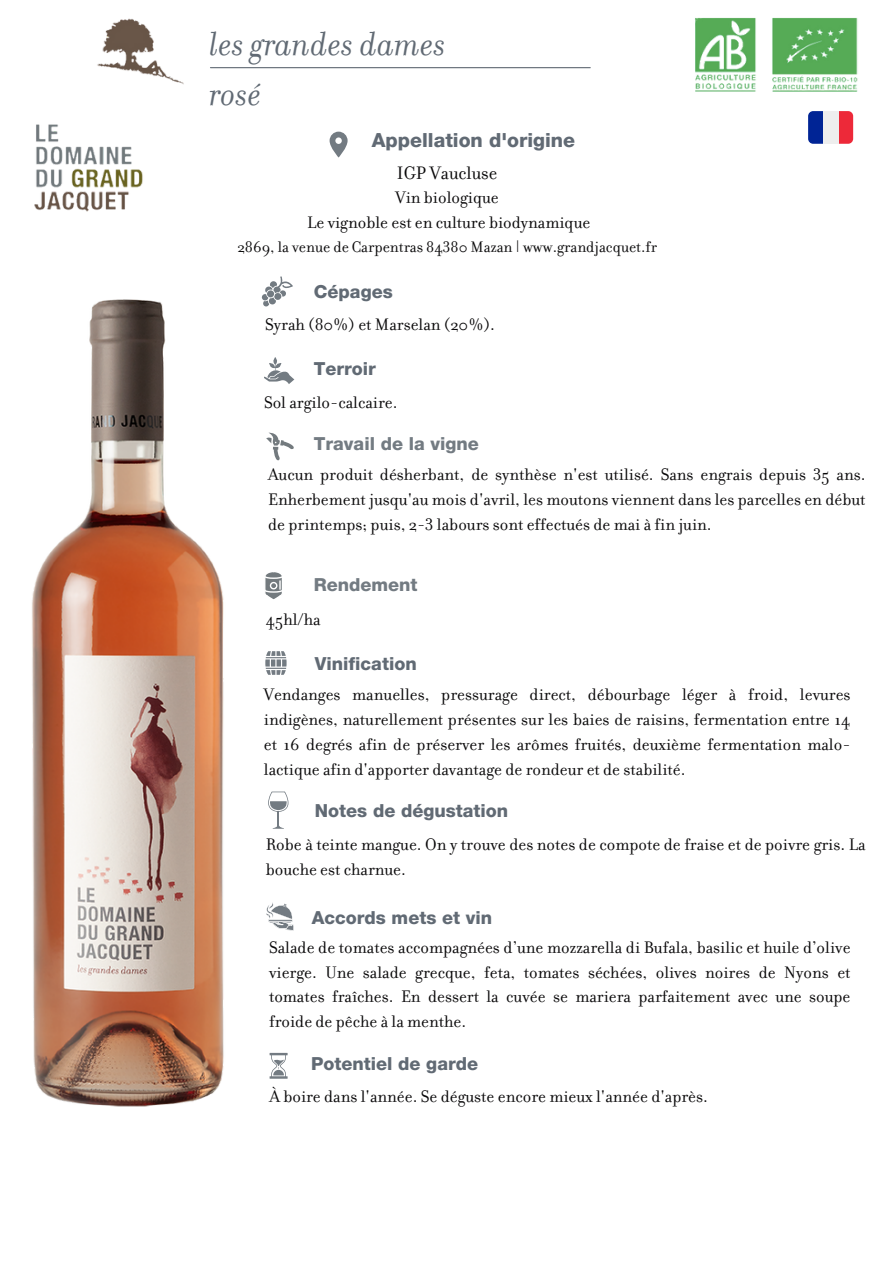
<style>
.page{position:relative;width:894px;height:1264px;background:#fff}
.page>*{position:absolute;margin:0;border:0;box-sizing:border-box;transform-origin:0 0}
.t1{font:italic 36px "Filosofia";color:#616a74}
.t2{font:800 19.5px "Helvetica Neue LT Pro";color:#616a74}
.t3{font:19.5px "Filosofia";color:#090809}
.t4{font:18px/24.8px "Filosofia";color:#090809;text-align:justify}
.t5{font:800 18px "Helvetica Neue LT Pro";color:#616a74}
.t6{font:800 18px "Helvetica Neue LT Pro";color:#737b82}
.t7{font:16.5px "Filosofia";color:#090809}
</style>
<div class="page">
<svg style="left:268px;top:791px;width:20px;height:37px"></svg>
<svg style="left:265px;top:651px;width:21px;height:24px"></svg>
<svg style="left:269px;top:1052px;width:18px;height:26px"></svg>
<svg style="left:266px;top:902px;width:28px;height:28px"></svg>
<img style="left:32px;top:299px;width:192px;height:808px">
<svg style="left:261px;top:276px;width:32px;height:30px"></svg>
<svg style="left:264px;top:357px;width:30px;height:27px"></svg>
<svg style="left:266px;top:432px;width:28px;height:29px"></svg>
<svg style="left:265px;top:572px;width:17px;height:28px"></svg>
<svg style="left:329px;top:132px;width:18px;height:25px"></svg>
<hr style="left:210px;top:67px;width:380px;height:1px;background:#616a74">
<img style="left:34px;top:18px;width:150px;height:194px">
<img style="left:695px;top:17px;width:163px;height:75px">
<svg style="left:837px;top:111px;width:15px;height:33px"></svg>
<svg style="left:808px;top:111px;width:14px;height:33px"></svg>
<div style="left:822px;top:111px;width:15px;height:33px;background:#eee"></div>
<p class="t1" style="left:210px;top:29px;width:237px">les grandes dames</p>
<p class="t1" style="left:210px;top:78px;width:53px">rosé</p>
<p class="t2" style="left:372px;top:133px;width:205px">Appellation d'origine</p>
<p class="t3" style="left:397px;top:166px;width:102px">IGP Vaucluse</p>
<p class="t4" style="left:395px;top:187px;width:105px">Vin biologique</p>
<p class="t4" style="left:307px;top:212px;width:284px">Le vignoble est en culture biodynamique</p>
<p class="t7" style="left:237px;top:242px;width:421px">2869, la venue de Carpentras 84380 Mazan | www.grandjacquet.fr</p>
<p class="t5" style="left:314px;top:285px;width:80px">Cépages</p>
<p class="t4" style="left:265px;top:314px;width:231px">Syrah (80%) et Marselan (20%).</p>
<p class="t5" style="left:313px;top:362px;width:64px">Terroir</p>
<p class="t4" style="left:264px;top:392px;width:135px">Sol argilo-calcaire.</p>
<p class="t6" style="left:314px;top:437px;width:166px">Travail de la vigne</p>
<p class="t4" style="left:268px;top:464px;width:598px">Aucun produit désherbant, de synthèse n'est utilisé. Sans engrais depuis 35 ans.<br>Enherbement jusqu'au mois d'avril, les moutons viennent dans les parcelles en début de printemps; puis, 2-3 labours sont effectués de mai à fin juin.</p>
<p class="t6" style="left:313px;top:578px;width:105px">Rendement</p>
<p class="t4" style="left:266px;top:608px;width:56px">45hl/ha</p>
<p class="t5" style="left:315px;top:657px;width:103px">Vinification</p>
<p class="t4" style="left:264px;top:684px;width:588px">Vendanges manuelles, pressurage direct, débourbage léger à froid, levures indigènes, naturellement présentes sur les baies de raisins, fermentation entre 14 et 16 degrés afin de préserver les arômes fruités, deuxième fermentation malo&shy;lactique afin d'apporter davantage de rondeur et de stabilité.</p>
<p class="t5" style="left:315px;top:804px;width:195px">Notes de dégustation</p>
<p class="t4" style="left:266px;top:834px;width:601px">Robe à teinte mangue. On y trouve des notes de compote de fraise et de poivre gris. La bouche est charnue.</p>
<p class="t5" style="left:312px;top:911px;width:182px">Accords mets et vin</p>
<p class="t4" style="left:269px;top:937px;width:583px">Salade de tomates accompagnées d’une mozzarella di Bufala, basilic et huile d’olive vierge. Une salade grecque, feta, tomates séchées, olives noires de Nyons et tomates fraîches. En dessert la cuvée se mariera parfaitement avec une soupe froide de pêche à la menthe.</p>
<p class="t5" style="left:311px;top:1057px;width:168px">Potentiel de garde</p>
<p class="t4" style="left:269px;top:1086px;width:440px">À boire dans l'année. Se déguste encore mieux l'année d'après.</p>
</div>
